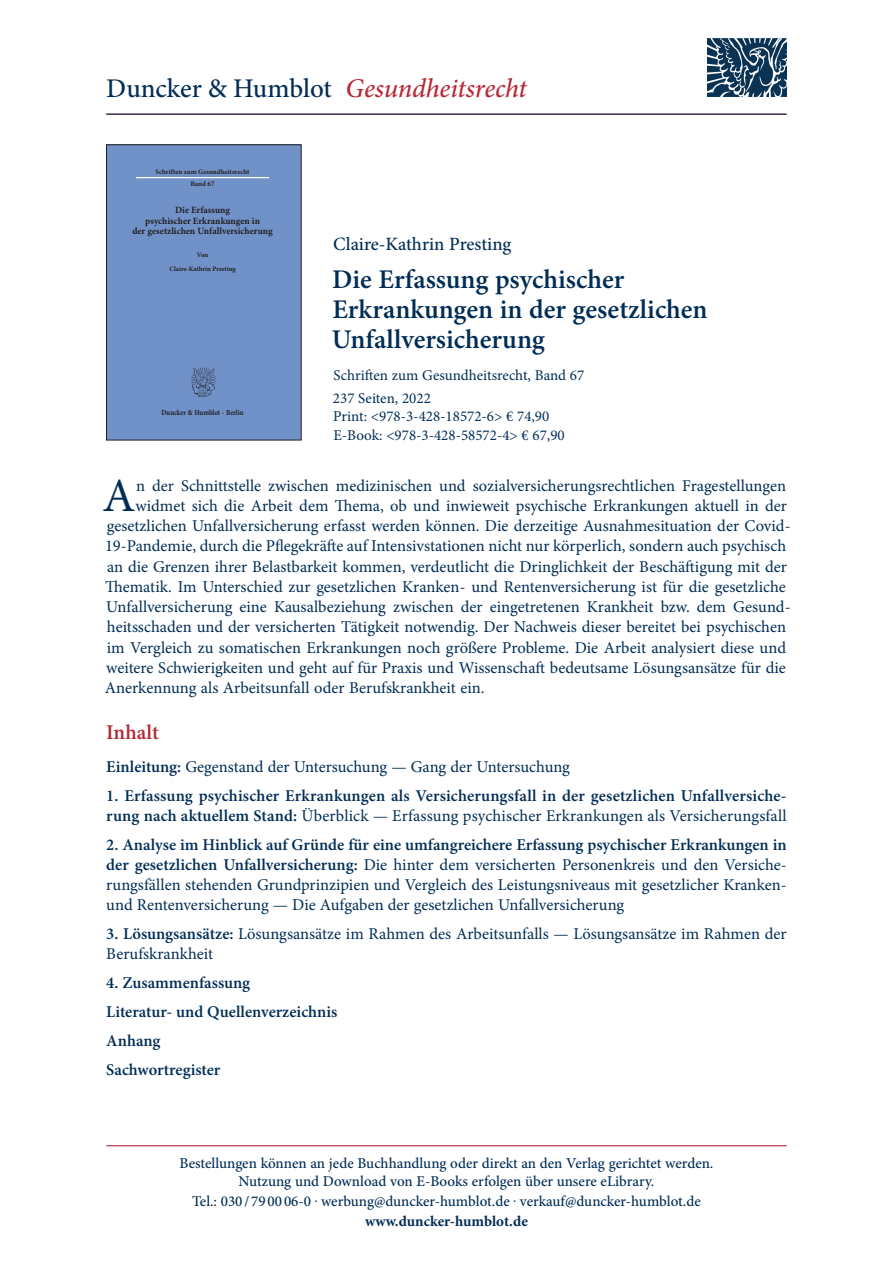
<style>
.page{position:relative;width:893px;height:1263px;background:#fff}
.page>*{position:absolute;margin:0;border:0;box-sizing:border-box;transform-origin:0 0}
.t1{font:47.7px "Minion Pro";color:#002d56}
.t2{font:600 27px/30px "Minion Pro";color:#002d56}
.t3{font:italic 500 27px "Minion Pro";letter-spacing:-.005em;color:#b72837}
.t4{font:600 21px "Minion Pro";color:#b72837}
.t5{font:500 18.75px "Minion Pro";color:#002d56}
.t6{font:16.5px/20.2px "Minion Pro";color:#002d56;text-align:justify}
.t7{font:600 16.5px/28.8px "Minion Pro";letter-spacing:.005em;color:#002d56}
.t8{font:500 15px/18px "Minion Pro";color:#002d56;text-align:center}
.t9{font:15px/23px "Minion Pro";color:#002d56}
.t10{font:700 15px "Minion Pro";color:#002d56}
.t11{font:700 9.6px/10.6px "Minion Pro";color:#231f20;text-align:center}
.t12{font:700 7.8px "Minion Pro";letter-spacing:-.005em;color:#231f20;scale:.86 1}
.t13{font:700 7.05px/11.4px "Minion Pro";color:#231f20;text-align:center}
.t14{font:700 6.9px/14px "Minion Pro";letter-spacing:-.005em;color:#231f20;text-align:center}
.s1{font-style:normal;color:#002d56}
.s2{font-weight:600}
.s3{font-weight:400}
</style>
<div class="page">
<hr style="left:106px;top:1145px;width:681px;height:1px;background:#b72837">
<div style="left:106px;top:145px;width:195px;height:295px;background:#7192c9"></div>
<hr style="left:136px;top:177px;width:133px;height:1px;background:#fff">
<img style="left:191px;top:367px;width:25px;height:30px">
<div style="left:106px;top:145px;width:195px;height:295px;border:1px solid #231f20"></div>
<img style="left:707px;top:38px;width:79px;height:59px">
<hr style="left:106px;top:114px;width:681px;height:1px;background:#002d56">
<h2 class="t3" style="left:106px;top:70px;width:422px"><span class="s1">Duncker &amp; Humblot</span> Gesundheitsrecht</h2>
<p class="t13" style="left:156px;top:166px;width:95px">Schriften zum Gesundheitsrecht<br>Band 67</p>
<p class="t11" style="left:132px;top:204px;width:142px">Die Erfassung<br>psychischer Erkrankungen in<br>der gesetzlichen Unfallversicherung</p>
<p class="t14" style="left:169px;top:248px;width:68px">Von<br>Claire-Kathrin Presting</p>
<p class="t12" style="left:161px;top:407px;width:97px">Duncker &amp; Humblot · Berlin</p>
<p class="t5" style="left:333px;top:231px;width:180px">Claire-Kathrin Presting</p>
<h2 class="t2" style="left:332px;top:264px;width:377px">Die Erfassung psychischer<br>Erkrankungen in der gesetzlichen<br>Unfallversicherung</h2>
<p class="t9" style="left:333px;top:364px;width:253px">Schriften zum Gesundheitsrecht, Band 67<br>237 Seiten, 2022</p>
<p class="t9" style="left:333px;top:407px;width:233px;line-height:18.8px">Print: &lt;978-3-428-18572-6&gt; € 74,90<br>E-Book: &lt;978-3-428-58572-4&gt; € 67,90</p>
<h1 class="t1" style="left:103px;top:464px;width:34px">A</h1>
<p class="t6" style="left:136px;top:475px;width:651px">n der Schnittstelle zwischen medizinischen und sozialversicherungsrechtlichen Fragestellungen</p>
<p class="t6" style="left:135px;top:495px;width:653px">widmet sich die Arbeit dem Thema, ob und inwieweit psychische Erkrankungen aktuell in der</p>
<p class="t6" style="left:107px;top:516px;width:685px">gesetzlichen Unfallversicherung erfasst werden können. Die derzeitige Ausnahmesituation der Covid-</p>
<p class="t6" style="left:105px;top:536px;width:683px">19-Pandemie, durch die Pflegekräfte auf Intensivstationen nicht nur körperlich, sondern auch psychisch</p>
<p class="t6" style="left:107px;top:556px;width:681px">an die Grenzen ihrer Belastbarkeit kommen, verdeutlicht die Dringlichkeit der Beschäftigung mit der</p>
<p class="t6" style="left:105px;top:576px;width:682px">Thematik. Im Unterschied zur gesetzlichen Kranken- und Rentenversicherung ist für die gesetzliche</p>
<p class="t6" style="left:106px;top:597px;width:686px">Unfallversicherung eine Kausalbeziehung zwischen der eingetretenen Krankheit bzw. dem Gesund-</p>
<p class="t6" style="left:107px;top:617px;width:681px">heitsschaden und der versicherten Tätigkeit notwendig. Der Nachweis dieser bereitet bei psychischen</p>
<p class="t6" style="left:107px;top:637px;width:681px">im Vergleich zu somatischen Erkrankungen noch größere Probleme. Die Arbeit analysiert diese und</p>
<p class="t6" style="left:106px;top:657px;width:681px">weitere Schwierigkeiten und geht auf für Praxis und Wissenschaft bedeutsame Lösungsansätze für die</p>
<p class="t6" style="left:105px;top:678px;width:381px">Anerkennung als Arbeitsunfall oder Berufskrankheit ein.</p>
<p class="t4" style="left:106px;top:718px;width:54px">Inhalt</p>
<p class="t6" style="left:106px;top:757px;width:465px"><span class="s2">Einleitung:</span> Gegenstand der Untersuchung — Gang der Untersuchung</p>
<p class="t7" style="left:106px;top:785px;width:682px;line-height:20.2px">1. Erfassung psychischer Erkrankungen als Versicherungsfall in der gesetzlichen Unfallversiche&shy;rung nach aktuellem Stand: <span class="s3">Überblick — Erfassung psychischer Erkrankungen als Versicherungsfall</span></p>
<p class="t6" style="left:106px;top:834px;width:682px"><span class="s2">2. Analyse im Hinblick auf Gründe für eine umfangreichere Erfassung psychischer Erkrankungen in der gesetzlichen Unfallversicherung:</span> Die hinter dem versicherten Personenkreis und den Versiche&shy;rungsfällen stehenden Grundprinzipien und Vergleich des Leistungsniveaus mit gesetzlicher Kranken&shy;und Rentenversicherung — Die Aufgaben der gesetzlichen Unfallversicherung</p>
<p class="t6" style="left:106px;top:924px;width:682px"><span class="s2">3. Lösungsansätze:</span> Lösungsansätze im Rahmen des Arbeitsunfalls — Lösungsansätze im Rahmen der<br>Berufskrankheit</p>
<p class="t7" style="left:106px;top:968px;width:233px">4. Zusammenfassung<br>Literatur- und Quellenverzeichnis<br>Anhang<br>Sachwortregister</p>
<p class="t8" style="left:179px;top:1154px;width:535px">Bestellungen können an jede Buchhandlung oder direkt an den Verlag gerichtet werden.<br>Nutzung und Download von E-Books erfolgen über unsere eLibrary.</p>
<p class="t8" style="left:192px;top:1192px;width:510px">Tel.: 030 / 79 00 06-0 . werbung@duncker-humblot.de . verkauf@duncker-humblot.de</p>
<p class="t10" style="left:365px;top:1210px;width:164px">www.duncker-humblot.de</p>
</div>
